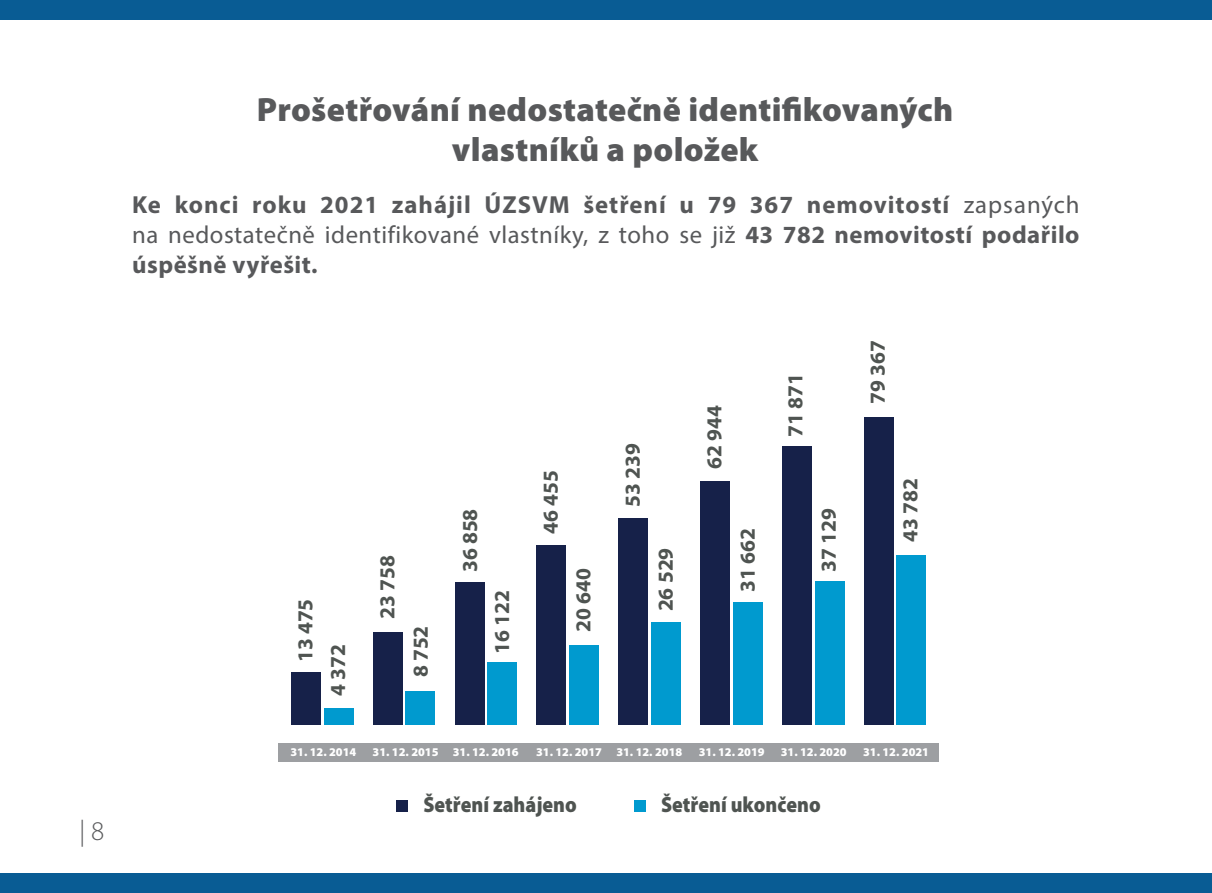
<style>
.page{position:relative;width:1212px;height:893px;background:#fff}
.page>*{position:absolute;margin:0;border:0;box-sizing:border-box;transform-origin:0 0}
.t1{font:900 33.75px/40.5px "Myriad Pro";letter-spacing:.01em;color:#58595b;text-align:center}
.t2{font:300 27px "Myriad Pro";color:#58595b}
.t3{font:700 24.75px/29.7px "Myriad Pro";letter-spacing:.04em;color:#58595b;text-align:justify}
.t4{font:900 22.05px "Myriad Pro";color:#4f5451;scale:.9 1}
.t5{font:700 21.38px/32.4px "Myriad";color:#4f5451}
.t6{font:900 11.92px "Myriad Pro";color:#fff}
.s1{font-weight:400}
</style>
<div class="page">
<div style="left:0;top:874px;width:1212px;height:19px;background:#095c94"></div>
<div style="left:0;top:0;width:1212px;height:19px;background:#095c94"></div>
<div style="left:324px;top:708px;width:29px;height:17px;background:#009acf"></div>
<div style="left:406px;top:691px;width:29px;height:34px;background:#009acf"></div>
<div style="left:487px;top:662px;width:30px;height:63px;background:#009acf"></div>
<div style="left:569px;top:645px;width:30px;height:80px;background:#009acf"></div>
<div style="left:651px;top:622px;width:30px;height:103px;background:#009acf"></div>
<div style="left:733px;top:602px;width:29px;height:123px;background:#009acf"></div>
<div style="left:815px;top:581px;width:29px;height:144px;background:#009acf"></div>
<div style="left:897px;top:555px;width:29px;height:170px;background:#009acf"></div>
<div style="left:291px;top:673px;width:30px;height:52px;background:#162149"></div>
<div style="left:373px;top:633px;width:29px;height:92px;background:#162149"></div>
<div style="left:455px;top:582px;width:29px;height:143px;background:#162149"></div>
<div style="left:537px;top:545px;width:29px;height:180px;background:#162149"></div>
<div style="left:618px;top:519px;width:30px;height:206px;background:#162149"></div>
<div style="left:700px;top:481px;width:30px;height:244px;background:#162149"></div>
<div style="left:782px;top:446px;width:29px;height:279px;background:#162149"></div>
<div style="left:864px;top:417px;width:29px;height:308px;background:#162149"></div>
<div style="left:278px;top:743px;width:661px;height:19px;background:#9d9fa2"></div>
<div style="left:397px;top:800px;width:11px;height:11px;background:#162149"></div>
<div style="left:634px;top:800px;width:11px;height:11px;background:#009acf"></div>
<p class="t2" style="left:79px;top:815px;width:26px">| 8</p>
<h1 class="t1" style="left:257px;top:88px;width:698px">Prošetřování nedostatečně identifikovaných vlastníků a položek</h1>
<p class="t3" style="left:132px;top:189px;width:949px">Ke konci roku 2021 zahájil ÚZSVM šetření u 79 367 nemovitostí <span class="s1">zapsaných na nedostatečně identifikované vlastníky, z toho se již</span> 43 782 nemovitostí podařilo úspěšně vyřešit.</p>
<p class="t5" style="left:290px;top:696px;width:99px;text-indent:34px;rotate:-90deg">13 475<br>4 372</p>
<p class="t5" style="left:372px;top:619px;width:65px;rotate:-90deg">23 758</p>
<p class="t5" style="left:405px;top:677px;width:53px;rotate:-90deg">8 752</p>
<p class="t5" style="left:454px;top:572px;width:65px;rotate:-90deg">36 858</p>
<p class="t5" style="left:486px;top:654px;width:65px;rotate:-90deg">16 122</p>
<p class="t5" style="left:535px;top:534px;width:65px;rotate:-90deg">46 455</p>
<p class="t5" style="left:568px;top:632px;width:65px;rotate:-90deg">20 640</p>
<p class="t5" style="left:617px;top:507px;width:65px;rotate:-90deg">53 239</p>
<p class="t5" style="left:650px;top:611px;width:65px;rotate:-90deg">26 529</p>
<p class="t5" style="left:699px;top:469px;width:65px;rotate:-90deg">62 944</p>
<p class="t5" style="left:732px;top:592px;width:65px;rotate:-90deg">31 662</p>
<p class="t5" style="left:780px;top:437px;width:65px;rotate:-90deg">71 871</p>
<p class="t5" style="left:813px;top:572px;width:65px;rotate:-90deg">37 129</p>
<p class="t5" style="left:862px;top:404px;width:65px;rotate:-90deg">79 367</p>
<p class="t5" style="left:895px;top:542px;width:65px;rotate:-90deg">43 782</p>
<p class="t6" style="left:290px;top:744px;width:67px">31. 12. 2014</p>
<p class="t6" style="left:373px;top:744px;width:148px">31. 12. 2015 31. 12. 2016</p>
<p class="t6" style="left:536px;top:744px;width:148px">31. 12. 2017 31. 12. 2018</p>
<p class="t6" style="left:699px;top:744px;width:67px">31. 12. 2019</p>
<p class="t6" style="left:781px;top:744px;width:67px">31. 12. 2020</p>
<p class="t4" style="left:423px;top:790px;width:172px">Šetření zahájeno</p>
<p class="t4" style="left:661px;top:790px;width:179px">Šetření ukončeno</p>
<p class="t6" style="left:863px;top:744px;width:67px">31. 12. 2021</p>
</div>
